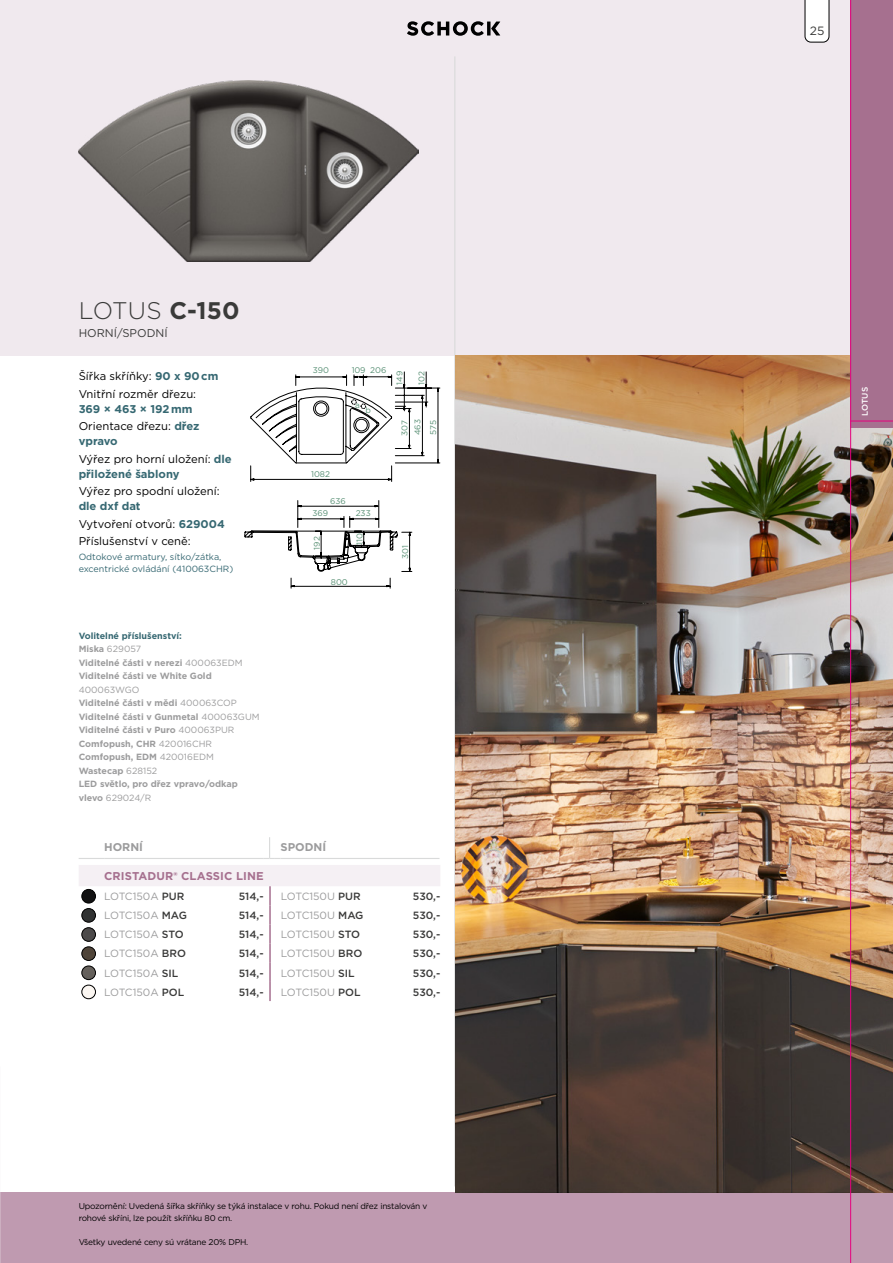
<style>
.page{position:relative;width:893px;height:1263px;background:#fff}
.page>*{position:absolute;margin:0;border:0;box-sizing:border-box;transform-origin:0 0}
.t1{font:300 24px "Gotham";letter-spacing:-.01em;color:#3a3a39}
.t2{font:12px "Gotham";color:#3a3a39}
.t3{font:11.25px/17.7px "Gotham";color:#000}
.t4{font:700 11.25px/17.5px "Gotham";color:#366872}
.t5{font:700 11.25px "Gotham";letter-spacing:.01em;color:#a6708f}
.t6{font:11.25px "Gotham";color:#3a3a39}
.t7{font:700 11.25px "Gotham";color:#9c9c9d}
.t8{font:10.5px "Gotham";letter-spacing:-.04em;color:#9c9c9d}
.t9{font:500 10.5px "Gotham";color:#3a3a39}
.t10{font:700 9px/13.5px "Gotham";color:#9c9c9d}
.t11{font:9px/12px "Gotham";color:#366872}
.t12{font:8.4px/12px "Gotham";letter-spacing:-.025em;color:#000}
.t13{font:8.4px "Gotham";color:#599074}
.t14{font:8.25px/13px "Gotham";color:#588f74}
.t15{font:8.25px "Gotham";color:#599074}
.t16{font:500 8.25px "Gotham";letter-spacing:-.02em;color:#fff}
.s1{font-weight:700}
.s2{font-weight:700;color:#366872}
.s3{font-weight:400;color:#000}
.s4{color:#366872}
.s5{font-weight:400}
.s6{font-weight:500;color:#3a3a39}
</style>
<div class="page">
<div style="left:0;top:0;width:893px;height:356px;background:#f0e9ee"></div>
<div style="left:0;top:1192px;width:893px;height:71px;background:#bf9ab0"></div>
<svg style="left:407px;top:21px;width:77px;height:15px"></svg>
<hr style="left:487px;top:22px;width:3px;height:14px;background:#000">
<svg style="left:491px;top:22px;width:9px;height:14px"></svg>
<hr style="left:454px;top:56px;width:1px;height:1130px;background:#d9dada">
<svg style="left:250px;top:371px;width:190px;height:111px"></svg>
<svg style="left:244px;top:500px;width:168px;height:88px"></svg>
<img style="left:79px;top:81px;width:340px;height:180px">
<svg style="left:79px;top:858px;width:25px;height:1px"></svg>
<hr style="left:280px;top:858px;width:159px;height:1px;background:#d9dada">
<svg style="left:263px;top:837px;width:17px;height:22px"></svg>
<hr style="left:104px;top:858px;width:159px;height:1px;background:#d9dada">
<svg style="left:79px;top:865px;width:361px;height:136px"></svg>
<div style="left:82px;top:966px;width:14px;height:14px;border:1px solid #000;border-radius:50%"></div>
<img style="left:82px;top:985px;width:13px;height:14px;border-radius:7px">
<div style="left:82px;top:985px;width:14px;height:14px;border:1px solid #000;border-radius:50%"></div>
<img style="left:455px;top:356px;width:438px;height:836px">
<svg style="left:805px;top:0;width:24px;height:42px"></svg>
<div style="left:850px;top:0;width:43px;height:427px;background:#a6708f"></div>
<hr style="left:850px;top:421px;width:43px;height:1px;background:#e5007d">
<hr style="left:850px;top:0;width:1px;height:1263px;background:#e5007d">
<h1 class="t1" style="left:79px;top:295px;width:163px">LOTUS <span class="s1">C-150</span></h1>
<p class="t6" style="left:79px;top:326px;width:91px">HORNÍ/SPODNÍ</p>
<p class="t3" style="left:79px;top:367px;width:141px">Šířka skříňky: <span class="s2">90 x 90 cm<br></span>Vnitřní rozměr dřezu:</p>
<p class="t4" style="left:79px;top:400px;width:122px">369 × 463 × 192 mm<br><span class="s3">Orientace dřezu:</span> dřez</p>
<p class="t3" style="left:79px;top:432px;width:155px"><span class="s2">vpravo<br></span>Výřez pro horní uložení: <span class="s2">dle</span></p>
<p class="t4" style="left:79px;top:465px;width:103px">přiložené šablony</p>
<p class="t3" style="left:79px;top:482px;width:142px">Výřez pro spodní uložení:</p>
<p class="t3" style="left:79px;top:497px;width:148px"><span class="s2">dle dxf dat<br></span>Vytvoření otvorů: <span class="s2">629004<br></span>Příslušenství v ceně:</p>
<p class="t11" style="left:79px;top:550px;width:156px">Odtokové armatury, sítko/zátka, excentrické ovládání (410063CHR)</p>
<p class="t14" style="left:313px;top:364px;width:18px">390</p>
<p class="t14" style="left:352px;top:364px;width:36px">109 206</p>
<p class="t14" style="left:355px;top:398px;width:6px">a</p>
<p class="t14" style="left:366px;top:404px;width:7px">b</p>
<p class="t14" style="left:393px;top:385px;width:15px;rotate:-90deg">149</p>
<p class="t14" style="left:415px;top:385px;width:15px;rotate:-90deg">102</p>
<p class="t14" style="left:398px;top:436px;width:18px;rotate:-90deg">307<br>463</p>
<p class="t14" style="left:427px;top:435px;width:17px;rotate:-90deg">575</p>
<p class="t14" style="left:311px;top:467px;width:20px">1082</p>
<p class="t14" style="left:330px;top:494px;width:17px">636</p>
<p class="t14" style="left:312px;top:507px;width:17px">369</p>
<p class="t14" style="left:356px;top:507px;width:17px">233</p>
<p class="t15" style="left:312px;top:549px;width:15px;rotate:-90deg">192</p>
<p class="t15" style="left:354px;top:545px;width:13px;rotate:-90deg">110</p>
<p class="t13" style="left:331px;top:576px;width:18px">800</p>
<p class="t14" style="left:399px;top:559px;width:15px;rotate:-90deg">301</p>
<p class="t10" style="left:79px;top:629px;width:165px"><span class="s4">Volitelné příslušenství:<br></span>Miska <span class="s5">629057<br></span>Viditelné části v nerezi <span class="s5">400063EDM<br></span>Viditelné části ve White Gold</p>
<p class="t10" style="left:79px;top:683px;width:182px"><span class="s5">400063WGO<br></span>Viditelné části v mědi <span class="s5">400063COP<br></span>Viditelné části v Gunmetal <span class="s5">400063GUM<br></span>Viditelné části v Puro <span class="s5">400063PUR<br></span>Comfopush, CHR <span class="s5">420016CHR<br></span>Comfopush, EDM <span class="s5">420016EDM<br></span>Wastecap <span class="s5">628152<br></span>LED světlo, pro dřez vpravo/odkap vlevo <span class="s5">629024/R</span></p>
<p class="t7" style="left:104px;top:839px;width:40px">HORNÍ</p>
<p class="t7" style="left:280px;top:839px;width:47px">SPODNÍ</p>
<p class="t5" style="left:104px;top:868px;width:161px">CRISTADUR® CLASSIC LINE</p>
<p class="t8" style="left:104px;top:889px;width:82px">LOTC150A <span class="s6">PUR</span></p>
<p class="t9" style="left:239px;top:889px;width:26px">514,-</p>
<p class="t8" style="left:281px;top:889px;width:81px">LOTC150U <span class="s6">PUR</span></p>
<p class="t9" style="left:413px;top:889px;width:29px">530,-</p>
<p class="t8" style="left:104px;top:909px;width:84px">LOTC150A <span class="s6">MAG</span></p>
<p class="t9" style="left:239px;top:908px;width:26px">514,-</p>
<p class="t8" style="left:281px;top:909px;width:84px">LOTC150U <span class="s6">MAG</span></p>
<p class="t9" style="left:413px;top:908px;width:29px">530,-</p>
<p class="t8" style="left:104px;top:928px;width:81px">LOTC150A <span class="s6">STO</span></p>
<p class="t9" style="left:239px;top:928px;width:26px">514,-</p>
<p class="t8" style="left:281px;top:928px;width:81px">LOTC150U <span class="s6">STO</span></p>
<p class="t9" style="left:413px;top:928px;width:29px">530,-</p>
<p class="t8" style="left:104px;top:947px;width:83px">LOTC150A <span class="s6">BRO</span></p>
<p class="t9" style="left:239px;top:947px;width:26px">514,-</p>
<p class="t8" style="left:281px;top:947px;width:83px">LOTC150U <span class="s6">BRO</span></p>
<p class="t9" style="left:413px;top:947px;width:29px">530,-</p>
<p class="t8" style="left:104px;top:966px;width:76px">LOTC150A <span class="s6">SIL</span></p>
<p class="t9" style="left:239px;top:966px;width:26px">514,-</p>
<p class="t8" style="left:281px;top:966px;width:75px">LOTC150U <span class="s6">SIL</span></p>
<p class="t9" style="left:413px;top:966px;width:29px">530,-</p>
<p class="t8" style="left:104px;top:985px;width:82px">LOTC150A <span class="s6">POL</span></p>
<p class="t9" style="left:239px;top:985px;width:26px">514,-</p>
<p class="t8" style="left:281px;top:985px;width:81px">LOTC150U <span class="s6">POL</span></p>
<p class="t9" style="left:413px;top:985px;width:29px">530,-</p>
<p class="t12" style="left:79px;top:1199px;width:350px">Upozornění: Uvedená šířka skříňky se týká instalace v rohu. Pokud není dřez instalován v rohové skříni, lze použít skříňku 80 cm.</p>
<p class="t12" style="left:79px;top:1236px;width:171px">Všetky uvedené ceny sú vrátane 20% DPH.</p>
<h2 class="t2" style="left:810px;top:23px;width:16px">25</h2>
<p class="t16" style="left:859px;top:415px;width:30px;rotate:-90deg">LOTUS</p>
</div>
